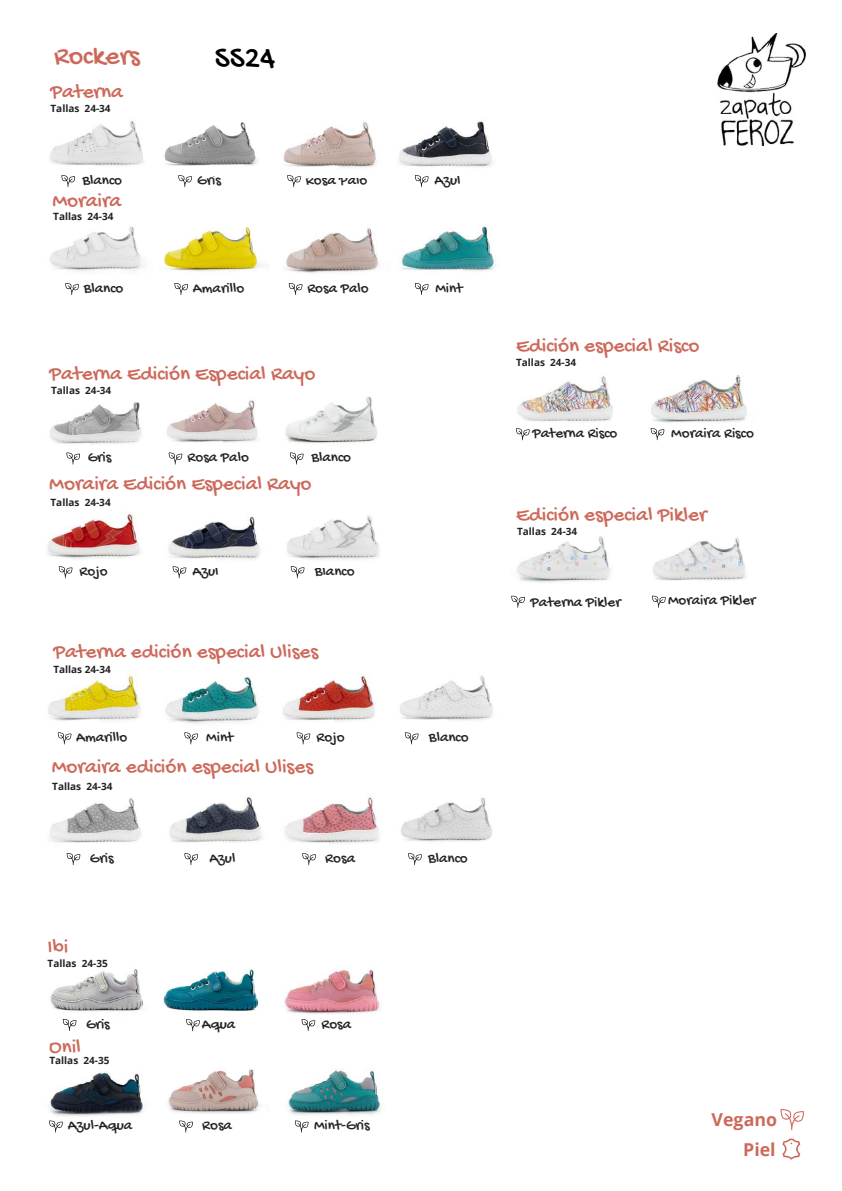
<style>
.page{position:relative;width:842px;height:1191px;background:#fff}
.page>*{position:absolute;margin:0;border:0;box-sizing:border-box;transform-origin:0 0}
.t1{font:32px "Gochi Hand";color:#000}
.t2{font:28px "Gochi Hand";color:#cd695a}
.t3{font:21.2px "Gochi Hand";color:#cd695a}
.t4{font:21px "Gochi Hand";color:#cd695a}
.t5{font:700 17.8px/29.6px "Open Sans";color:#cd695a;text-align:right}
.t6{font:15.1px "Gochi Hand";color:#222}
.t7{font:700 10px "Open Sans";color:#222}
</style>
<div class="page">
<svg style="left:781px;top:1109px;width:23px;height:20px"></svg>
<svg style="left:782px;top:1138px;width:18px;height:21px"></svg>
<img style="left:717px;top:33px;width:89px;height:112px">
<img style="left:285px;top:797px;width:207px;height:47px">
<img style="left:169px;top:797px;width:93px;height:46px">
<img style="left:50px;top:798px;width:91px;height:56px">
<svg style="left:184px;top:853px;width:14px;height:12px"></svg>
<svg style="left:302px;top:853px;width:14px;height:12px"></svg>
<svg style="left:408px;top:853px;width:14px;height:12px"></svg>
<svg style="left:67px;top:853px;width:13px;height:12px"></svg>
<img style="left:168px;top:1069px;width:92px;height:45px">
<img style="left:286px;top:1069px;width:95px;height:46px">
<img style="left:48px;top:1071px;width:96px;height:45px">
<svg style="left:49px;top:1120px;width:14px;height:12px"></svg>
<svg style="left:179px;top:1120px;width:14px;height:12px"></svg>
<svg style="left:295px;top:1120px;width:13px;height:12px"></svg>
<img style="left:47px;top:511px;width:94px;height:48px">
<img style="left:168px;top:517px;width:92px;height:50px">
<img style="left:287px;top:515px;width:92px;height:52px">
<svg style="left:59px;top:566px;width:13px;height:12px"></svg>
<svg style="left:173px;top:566px;width:13px;height:12px"></svg>
<svg style="left:291px;top:566px;width:13px;height:12px"></svg>
<img style="left:400px;top:675px;width:93px;height:46px">
<img style="left:48px;top:671px;width:93px;height:50px">
<img style="left:165px;top:674px;width:210px;height:51px">
<svg style="left:58px;top:732px;width:13px;height:12px"></svg>
<svg style="left:405px;top:732px;width:13px;height:12px"></svg>
<svg style="left:184px;top:732px;width:14px;height:12px"></svg>
<svg style="left:297px;top:732px;width:13px;height:12px"></svg>
<img style="left:50px;top:969px;width:209px;height:52px">
<img style="left:284px;top:969px;width:96px;height:53px">
<svg style="left:186px;top:1019px;width:14px;height:12px"></svg>
<svg style="left:302px;top:1019px;width:13px;height:12px"></svg>
<svg style="left:63px;top:1018px;width:13px;height:12px"></svg>
<img style="left:283px;top:121px;width:209px;height:56px">
<img style="left:50px;top:121px;width:207px;height:45px">
<svg style="left:62px;top:175px;width:13px;height:12px"></svg>
<svg style="left:178px;top:175px;width:14px;height:12px"></svg>
<svg style="left:287px;top:175px;width:14px;height:12px"></svg>
<svg style="left:415px;top:175px;width:13px;height:12px"></svg>
<img style="left:164px;top:226px;width:97px;height:46px">
<img style="left:50px;top:226px;width:92px;height:45px">
<img style="left:401px;top:226px;width:95px;height:45px">
<img style="left:286px;top:228px;width:93px;height:45px">
<svg style="left:65px;top:283px;width:14px;height:12px"></svg>
<svg style="left:174px;top:283px;width:14px;height:12px"></svg>
<svg style="left:289px;top:283px;width:13px;height:12px"></svg>
<svg style="left:415px;top:283px;width:13px;height:12px"></svg>
<img style="left:50px;top:402px;width:91px;height:42px">
<img style="left:166px;top:400px;width:92px;height:43px">
<img style="left:285px;top:396px;width:92px;height:47px">
<svg style="left:67px;top:452px;width:13px;height:12px"></svg>
<svg style="left:169px;top:452px;width:13px;height:12px"></svg>
<svg style="left:290px;top:452px;width:13px;height:12px"></svg>
<img style="left:517px;top:376px;width:96px;height:46px">
<img style="left:651px;top:375px;width:96px;height:48px">
<img style="left:517px;top:536px;width:94px;height:46px">
<img style="left:653px;top:537px;width:93px;height:44px">
<svg style="left:511px;top:595px;width:14px;height:12px"></svg>
<svg style="left:652px;top:595px;width:14px;height:12px"></svg>
<svg style="left:516px;top:428px;width:14px;height:12px"></svg>
<svg style="left:651px;top:428px;width:13px;height:12px"></svg>
<h2 class="t2" style="left:54px;top:42px;width:87px">Rockers</h2>
<h1 class="t1" style="left:215px;top:41px;width:62px">SS24</h1>
<h3 class="t3" style="left:51px;top:81px;width:74px">Paterna</h3>
<p class="t7" style="left:51px;top:102px;width:62px">Tallas 24-34</p>
<p class="t6" style="left:82px;top:172px;width:41px">Blanco</p>
<p class="t6" style="left:197px;top:172px;width:25px">Gris</p>
<p class="t6" style="left:306px;top:172px;width:63px">Rosa Palo</p>
<p class="t6" style="left:434px;top:172px;width:28px">Azul</p>
<h3 class="t3" style="left:52px;top:190px;width:70px">Moraira</h3>
<p class="t7" style="left:53px;top:209px;width:62px">Tallas 24-34</p>
<p class="t6" style="left:84px;top:280px;width:41px">Blanco</p>
<p class="t6" style="left:193px;top:280px;width:53px">Amarillo</p>
<p class="t6" style="left:307px;top:280px;width:63px">Rosa Palo</p>
<p class="t6" style="left:435px;top:280px;width:29px">Mint</p>
<h3 class="t3" style="left:50px;top:362px;width:267px">Paterna Edición Especial Rayo</h3>
<p class="t7" style="left:51px;top:383px;width:62px">Tallas 24-34</p>
<p class="t6" style="left:88px;top:449px;width:25px">Gris</p>
<p class="t6" style="left:188px;top:449px;width:63px">Rosa Palo</p>
<p class="t6" style="left:311px;top:449px;width:41px">Blanco</p>
<p class="t7" style="left:51px;top:495px;width:62px">Tallas 24-34</p>
<h3 class="t3" style="left:49px;top:473px;width:264px">Moraira Edición Especial Rayo</h3>
<p class="t6" style="left:80px;top:563px;width:30px">Rojo</p>
<p class="t6" style="left:193px;top:563px;width:28px">Azul</p>
<p class="t6" style="left:315px;top:563px;width:41px">Blanco</p>
<h3 class="t3" style="left:53px;top:640px;width:266px">Paterna edición especial Ulises</h3>
<p class="t7" style="left:53px;top:662px;width:59px">Tallas 24-34</p>
<p class="t6" style="left:76px;top:729px;width:53px">Amarillo</p>
<p class="t6" style="left:206px;top:729px;width:29px">Mint</p>
<p class="t6" style="left:317px;top:729px;width:30px">Rojo</p>
<p class="t6" style="left:429px;top:729px;width:41px">Blanco</p>
<h3 class="t3" style="left:52px;top:755px;width:263px">Moraira edición especial Ulises</h3>
<p class="t7" style="left:52px;top:779px;width:62px">Tallas 24-34</p>
<p class="t6" style="left:90px;top:850px;width:25px">Gris</p>
<p class="t6" style="left:209px;top:850px;width:28px">Azul</p>
<p class="t6" style="left:325px;top:850px;width:31px">Rosa</p>
<p class="t6" style="left:428px;top:850px;width:41px">Blanco</p>
<h3 class="t4" style="left:48px;top:935px;width:22px">Ibi</h3>
<p class="t7" style="left:48px;top:955px;width:62px">Tallas 24-35</p>
<p class="t6" style="left:86px;top:1015px;width:25px">Gris</p>
<p class="t6" style="left:202px;top:1016px;width:35px">Aqua</p>
<p class="t6" style="left:321px;top:1016px;width:31px">Rosa</p>
<h3 class="t4" style="left:49px;top:1035px;width:33px">Onil</h3>
<p class="t7" style="left:49px;top:1053px;width:62px">Tallas 24-35</p>
<p class="t6" style="left:68px;top:1117px;width:66px">Azul-Aqua</p>
<p class="t6" style="left:202px;top:1117px;width:31px">Rosa</p>
<p class="t6" style="left:314px;top:1117px;width:57px">Mint-Gris</p>
<h3 class="t3" style="left:516px;top:334px;width:185px">Edición especial Risco</h3>
<p class="t7" style="left:516px;top:355px;width:62px">Tallas 24-34</p>
<p class="t6" style="left:532px;top:425px;width:87px">Paterna Risco</p>
<p class="t6" style="left:671px;top:425px;width:84px">Moraira Risco</p>
<h3 class="t3" style="left:516px;top:503px;width:192px">Edición especial Pikler</h3>
<p class="t7" style="left:517px;top:524px;width:62px">Tallas 24-34</p>
<p class="t6" style="left:531px;top:594px;width:92px">Paterna Pikler</p>
<p class="t6" style="left:668px;top:592px;width:89px">Moraira Pikler</p>
<p class="t5" style="left:712px;top:1104px;width:67px">Vegano<br>Piel</p>
</div>
